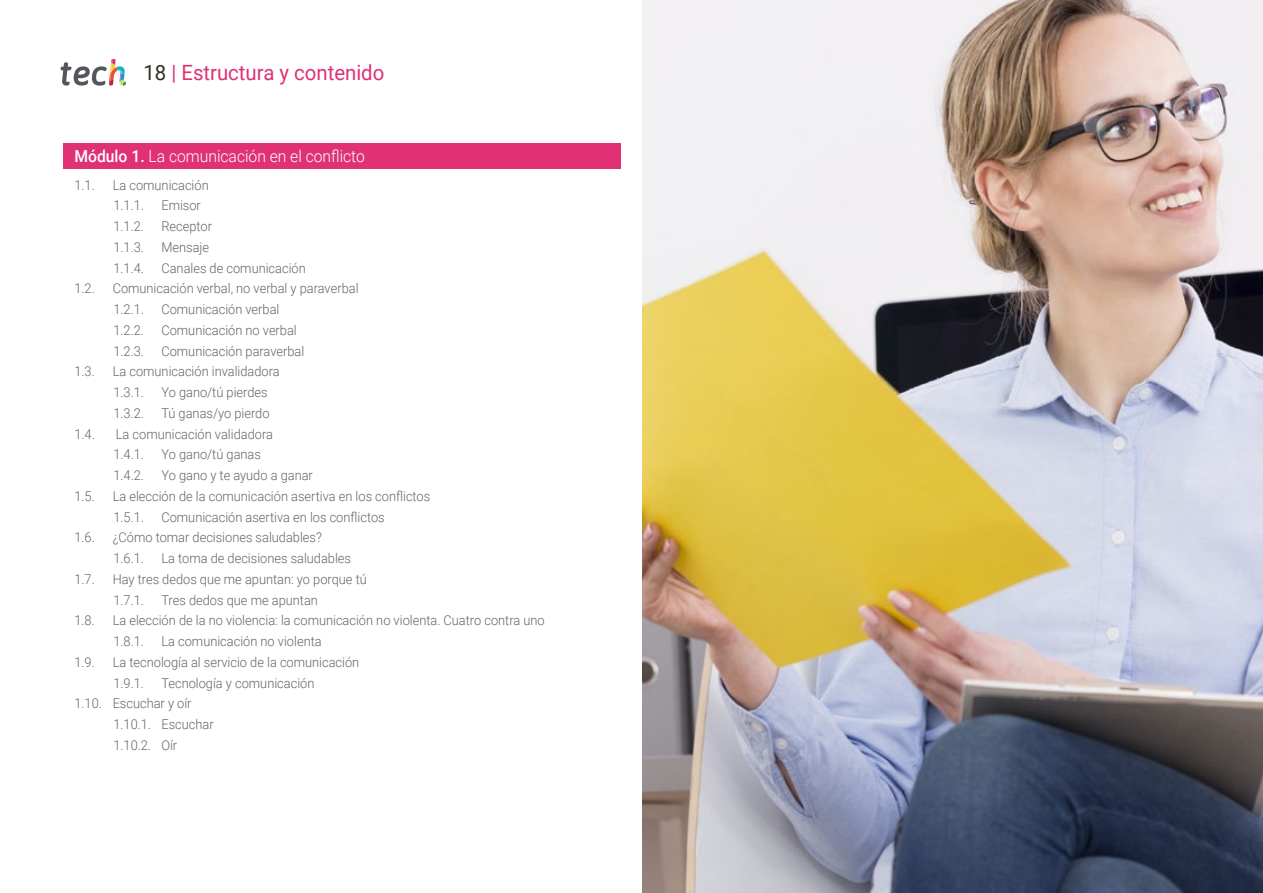
<style>
.page{position:relative;width:1263px;height:893px;background:#fff}
.page>*{position:absolute;margin:0;border:0;box-sizing:border-box;transform-origin:0 0}
.t1{font:21px "Roboto";color:#df3174}
.t2{font:300 16.5px "Roboto";color:#fff;scale:.95 1}
.t3{font:300 13.5px/20.7px "Roboto";color:#61646a;scale:.95 1}
.s1{color:#312e20}
.s2{font-weight:500}
</style>
<div class="page">
<svg style="left:61px;top:59px;width:65px;height:27px"></svg>
<div style="left:63px;top:144px;width:558px;height:25px;background:#df3174"></div>
<img style="left:642px;top:0;width:621px;height:893px">
<h1 class="t1" style="left:144px;top:57px;width:242px"><span class="s1">18</span> | Estructura y contenido</h1>
<p class="t2" style="left:74px;top:145px;width:307px"><span class="s2">Módulo 1.</span> La comunicación en el conflicto</p>
<p class="t3" style="left:74px;top:174px;width:23px">1.1.</p>
<p class="t3" style="left:113px;top:174px;width:103px">La comunicación<br>1.1.1.</p>
<p class="t3" style="left:161px;top:195px;width:43px">Emisor</p>
<p class="t3" style="left:113px;top:215px;width:34px">1.1.2.</p>
<p class="t3" style="left:161px;top:215px;width:55px">Receptor</p>
<p class="t3" style="left:113px;top:236px;width:34px">1.1.3.</p>
<p class="t3" style="left:161px;top:236px;width:52px">Mensaje</p>
<p class="t3" style="left:113px;top:257px;width:34px">1.1.4.</p>
<p class="t3" style="left:161px;top:257px;width:153px">Canales de comunicación</p>
<p class="t3" style="left:74px;top:278px;width:23px">1.2.</p>
<p class="t3" style="left:113px;top:278px;width:260px">Comunicación verbal, no verbal y paraverbal<br>1.2.1.</p>
<p class="t3" style="left:161px;top:298px;width:126px">Comunicación verbal</p>
<p class="t3" style="left:113px;top:319px;width:34px">1.2.2.</p>
<p class="t3" style="left:161px;top:319px;width:144px">Comunicación no verbal</p>
<p class="t3" style="left:113px;top:340px;width:34px">1.2.3.</p>
<p class="t3" style="left:161px;top:340px;width:152px">Comunicación paraverbal</p>
<p class="t3" style="left:74px;top:361px;width:23px">1.3.</p>
<p class="t3" style="left:113px;top:361px;width:177px">La comunicación invalidadora<br>1.3.1.</p>
<p class="t3" style="left:161px;top:381px;width:113px">Yo gano/tú pierdes</p>
<p class="t3" style="left:113px;top:402px;width:34px">1.3.2.</p>
<p class="t3" style="left:161px;top:402px;width:115px">Tú ganas/yo pierdo</p>
<p class="t3" style="left:74px;top:423px;width:23px">1.4.</p>
<p class="t3" style="left:113px;top:423px;width:169px">La comunicación validadora<br>1.4.1.</p>
<p class="t3" style="left:161px;top:444px;width:106px">Yo gano/tú ganas</p>
<p class="t3" style="left:113px;top:464px;width:34px">1.4.2.</p>
<p class="t3" style="left:161px;top:464px;width:161px">Yo gano y te ayudo a ganar</p>
<p class="t3" style="left:74px;top:485px;width:23px">1.5.</p>
<p class="t3" style="left:113px;top:485px;width:336px">La elección de la comunicación asertiva en los conflictos<br>1.5.1.</p>
<p class="t3" style="left:161px;top:506px;width:236px">Comunicación asertiva en los conflictos</p>
<p class="t3" style="left:74px;top:527px;width:23px">1.6.</p>
<p class="t3" style="left:113px;top:527px;width:222px">¿Cómo tomar decisiones saludables?<br>1.6.1.</p>
<p class="t3" style="left:161px;top:547px;width:201px">La toma de decisiones saludables</p>
<p class="t3" style="left:74px;top:568px;width:23px">1.7.</p>
<p class="t3" style="left:113px;top:568px;width:269px">Hay tres dedos que me apuntan: yo porque tú<br>1.7.1.</p>
<p class="t3" style="left:161px;top:589px;width:166px">Tres dedos que me apuntan</p>
<p class="t3" style="left:74px;top:610px;width:23px">1.8.</p>
<p class="t3" style="left:113px;top:610px;width:456px">La elección de la no violencia: la comunicación no violenta. Cuatro contra uno<br>1.8.1.</p>
<p class="t3" style="left:161px;top:630px;width:170px">La comunicación no violenta</p>
<p class="t3" style="left:74px;top:651px;width:23px">1.9.</p>
<p class="t3" style="left:113px;top:651px;width:261px">La tecnología al servicio de la comunicación<br>1.9.1.</p>
<p class="t3" style="left:161px;top:672px;width:163px">Tecnología y comunicación</p>
<p class="t3" style="left:74px;top:693px;width:125px">1.10. Escuchar y oír</p>
<p class="t3" style="left:113px;top:713px;width:107px">1.10.1. Escuchar</p>
<p class="t3" style="left:113px;top:734px;width:69px">1.10.2. Oír</p>
</div>
